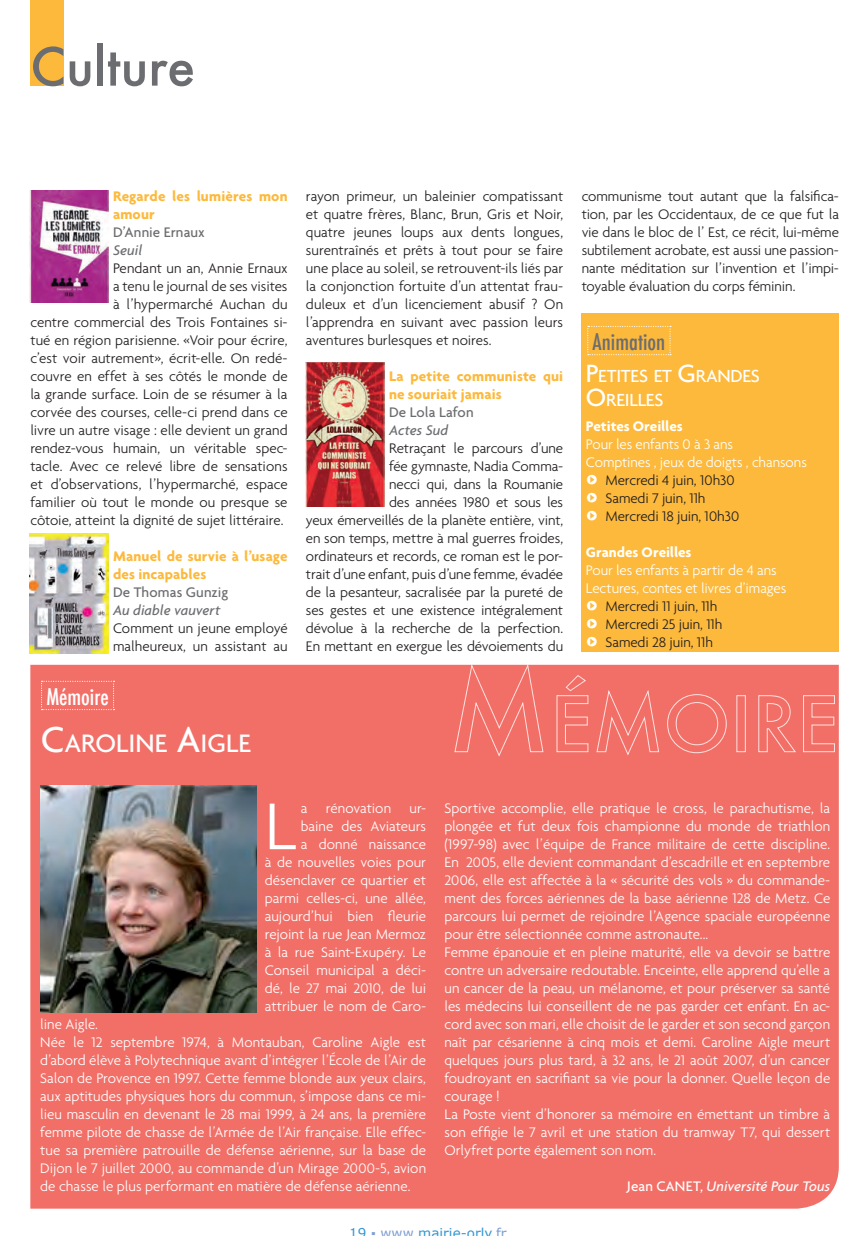
<style>
.page{position:relative;width:867px;height:1236px;background:#fff}
.page>*{position:absolute;margin:0;border:0;box-sizing:border-box;transform-origin:0 0}
.t1{font:300 71.4px "Agenda";color:#fff}
.t2{font:500 51px "Futura";color:#6c6d70}
.t3{font:500 27.3px "Agenda";color:#fff}
.t4{font:500 condensed 22.5px "Futura";color:#6c6d70}
.t5{font:500 condensed 22.5px "Futura";color:#fff}
.t6{font:500 18.9px/24px "Agenda";letter-spacing:-.015em;color:#fff}
.t7{font:300 15px/18px "Agenda";color:#fff}
.t8{font:300 15px/18px "Agenda";letter-spacing:-.005em;color:#231f20}
.t9{font:700 15px/18px "Agenda";letter-spacing:.01em;color:#fdb93b}
.t10{font:500 15px "Agenda";letter-spacing:.005em;color:#6c6d70}
.t11{font:700 15px "Agenda";color:#fff}
.t12{font:italic 500 15px "Agenda";letter-spacing:.005em;color:#fff}
.t13{font:italic 500 15px "Agenda";color:#6c6d70}
.t14{font:13.5px "Verdana";color:#3297d3}
.s1{font-size:39px}
.s2{font-size:27px}
.s3{color:#fff}
.s4{font-family:"Simple Direction Arrows";font-weight:400;color:#fff}
.s5{font-family:"Simple Direction Arrows";font-weight:400}
.s6{color:#231f20}
.s7{font-style:normal}
.s8{color:#7e9fd2}
</style>
<div class="page">
<div style="left:30px;top:0;width:34px;height:86px;background:#fdb93b"></div>
<div style="left:581px;top:313px;width:257px;height:338px;background:#fdb93b"></div>
<svg style="left:587px;top:326px;width:84px;height:29px"></svg>
<div style="left:30px;top:665px;width:808px;height:543px;background:#f26f67"></div>
<svg style="left:41px;top:680px;width:73px;height:30px;background:#f2746c"></svg>
<svg style="left:454px;top:664px;width:89px;height:92px;background:#f27770"></svg>
<svg style="left:556px;top:674px;width:32px;height:78px;background:#f37c75"></svg>
<svg style="left:596px;top:689px;width:63px;height:66px;background:#f27972"></svg>
<svg style="left:667px;top:694px;width:59px;height:59px;background:#f27971"></svg>
<svg style="left:758px;top:695px;width:38px;height:57px;background:#f37d76"></svg>
<svg style="left:802px;top:695px;width:32px;height:57px;background:#f37d76"></svg>
<img style="left:41px;top:785px;width:215px;height:227px">
<img style="left:30px;top:191px;width:79px;height:111px">
<img style="left:30px;top:533px;width:79px;height:120px">
<img style="left:306px;top:363px;width:79px;height:143px">
<h2 class="t2" style="left:30px;top:32px;width:166px">Culture</h2>
<p class="t9" style="left:113px;top:187px;width:176px">Regarde les lumières mon amour</p>
<p class="t10" style="left:113px;top:223px;width:93px">D’Annie Ernaux</p>
<p class="t13" style="left:113px;top:241px;width:31px">Seuil</p>
<p class="t8" style="left:30px;top:259px;width:259px;text-align:right">Pendant un an, Annie Ernaux<br>a tenu le journal de ses visites<br>à l’hypermarché Auchan du<br>centre commercial des Trois Fontaines si&shy;tué en région parisienne. «Voir pour écrire, c’est voir autrement», écrit-elle. On redé&shy;couvre en effet à ses côtés le monde de la grande surface. Loin de se résumer à la corvée des courses, celle-ci prend dans ce livre un autre visage : elle devient un grand rendez-vous humain, un véritable spec&shy;tacle. Avec ce relevé libre de sensations et d’observations, l’hypermarché, espace familier où tout le monde ou presque se côtoie, atteint la dignité de sujet littéraire.</p>
<p class="t9" style="left:113px;top:547px;width:176px">Manuel de survie à l’usage des incapables</p>
<p class="t10" style="left:113px;top:583px;width:117px">De Thomas Gunzig</p>
<p class="t13" style="left:113px;top:601px;width:109px">Au diable vauvert</p>
<p class="t8" style="left:113px;top:619px;width:176px">Comment un jeune employé malheureux, un assistant au</p>
<h3 class="t5" style="left:46px;top:682px;width:64px">Mémoire</h3>
<h3 class="t3" style="left:41px;top:726px;width:211px"><span class="s1">C</span>AROLINE <span class="s1">A</span>IGLE</h3>
<p class="t8" style="left:306px;top:187px;width:259px;text-align:justify">rayon primeur, un baleinier compatissant et quatre frères, Blanc, Brun, Gris et Noir, quatre jeunes loups aux dents longues, surentraînés et prêts à tout pour se faire une place au soleil, se retrouvent-ils liés par la conjonction fortuite d’un attentat frau&shy;duleux et d’un licenciement abusif ? On l’apprendra en suivant avec passion leurs aventures burlesques et noires.</p>
<p class="t9" style="left:389px;top:367px;width:176px">La petite communiste qui ne souriait jamais</p>
<p class="t10" style="left:389px;top:403px;width:86px">De Lola Lafon</p>
<p class="t13" style="left:389px;top:421px;width:61px">Actes Sud</p>
<p class="t8" style="left:306px;top:439px;width:259px;text-align:right">Retraçant le parcours d’une<br>fée gymnaste, Nadia Comma-<br>necci qui, dans la Roumanie<br>des années 1980 et sous les<br>yeux émerveillés de la planète entière, vint, en son temps, mettre à mal guerres froides, ordinateurs et records, ce roman est le por&shy;trait d’une enfant, puis d’une femme, évadée de la pesanteur, sacralisée par la pureté de ses gestes et une existence intégralement dévolue à la recherche de la perfection.<br>En mettant en exergue les dévoiements du</p>
<p class="t8" style="left:581px;top:187px;width:259px;text-align:justify">communisme tout autant que la falsifica&shy;tion, par les Occidentaux, de ce que fut la vie dans le bloc de l’ Est, ce récit, lui-même subtilement acrobate, est aussi une passion&shy;nante méditation sur l’invention et l’impi&shy;toyable évaluation du corps féminin.</p>
<h3 class="t4" style="left:592px;top:327px;width:74px">Animation</h3>
<p class="t6" style="left:586px;top:363px;width:175px"><span class="s2">P</span>ETITES ET <span class="s2">G</span>RANDES<br><span class="s2">O</span>REILLES</p>
<p class="t11" style="left:586px;top:417px;width:98px">Petites Oreilles</p>
<p class="t8" style="left:586px;top:435px;width:222px"><span class="s3">Pour les enfants 0 à 3 ans<br>Comptines , jeux de doigts , chansons<br></span><span class="s4">6</span> Mercredi 4 juin, 10h30<br><span class="s4">6</span> Samedi 7 juin, 11h<br><span class="s4">6</span> Mercredi 18 juin, 10h30</p>
<p class="t11" style="left:586px;top:543px;width:107px">Grandes Oreilles</p>
<p class="t7" style="left:586px;top:561px;width:202px">Pour les enfants à partir de 4 ans<br>Lectures, contes et livres d’images<br><span class="s5">6</span> <span class="s6">Mercredi 11 juin, 11h<br></span><span class="s5">6</span> <span class="s6">Mercredi 25 juin, 11h<br></span><span class="s5">6</span> <span class="s6">Samedi 28 juin, 11h</span></p>
<p class="t7" style="left:265px;top:799px;width:163px;text-align:right">a rénovation ur&shy;baine des Aviateurs<br>a donné naissance<br>à de nouvelles voies pour désenclaver ce quartier et parmi celles-ci, une allée, aujourd’hui bien fleurie rejoint la rue Jean Mermoz à la rue Saint-Exupéry. Le<br>Conseil municipal a déci&shy;dé, le 27 mai 2010, de lui attribuer le nom de Caro-</p>
<p class="t7" style="left:40px;top:1015px;width:387px">line Aigle.<br>Née le 12 septembre 1974, à Montauban, Caroline Aigle est d’abord élève à Polytechnique avant d’intégrer l’École de l’Air de Salon de Provence en 1997. Cette femme blonde aux yeux clairs, aux aptitudes physiques hors du commun, s’impose dans ce mi&shy;lieu masculin en devenant le 28 mai 1999, à 24 ans, la première femme pilote de chasse de l’Armée de l’Air française. Elle effec&shy;tue sa première patrouille de défense aérienne, sur la base de Dijon le 7 juillet 2000, au commande d’un Mirage 2000-5, avion de chasse le plus performant en matière de défense aérienne.</p>
<h1 class="t1" style="left:265px;top:784px;width:33px">L</h1>
<p class="t7" style="left:444px;top:799px;width:387px">Sportive accomplie, elle pratique le cross, le parachutisme, la plongée et fut deux fois championne du monde de triathlon (1997-98) avec l’équipe de France militaire de cette discipline.<br>En 2005, elle devient commandant d’escadrille et en septembre 2006, elle est affectée à la « sécurité des vols » du commande&shy;ment des forces aériennes de la base aérienne 128 de Metz. Ce parcours lui permet de rejoindre l’Agence spaciale européenne pour être sélectionnée comme astronaute...<br>Femme épanouie et en pleine maturité, elle va devoir se battre contre un adversaire redoutable. Enceinte, elle apprend qu’elle a un cancer de la peau, un mélanome, et pour préserver sa santé les médecins lui conseillent de ne pas garder cet enfant. En ac&shy;cord avec son mari, elle choisit de le garder et son second garçon naît par césarienne à cinq mois et demi. Caroline Aigle meurt quelques jours plus tard, à 32 ans, le 21 août 2007, d’un cancer foudroyant en sacrifiant sa vie pour la donner. Quelle leçon de courage !<br>La Poste vient d’honorer sa mémoire en émettant un timbre à son effigie le 7 avril et une station du tramway T7, qui dessert Orlyfret porte également son nom.</p>
<p class="t12" style="left:626px;top:1177px;width:205px"><span class="s7">Jean CANET,</span> Université Pour Tous</p>
<p class="t14" style="left:349px;top:1224px;width:159px">19 <span class="s8">▪ www</span> mairie-orly <span class="s8">fr</span></p>
</div>
